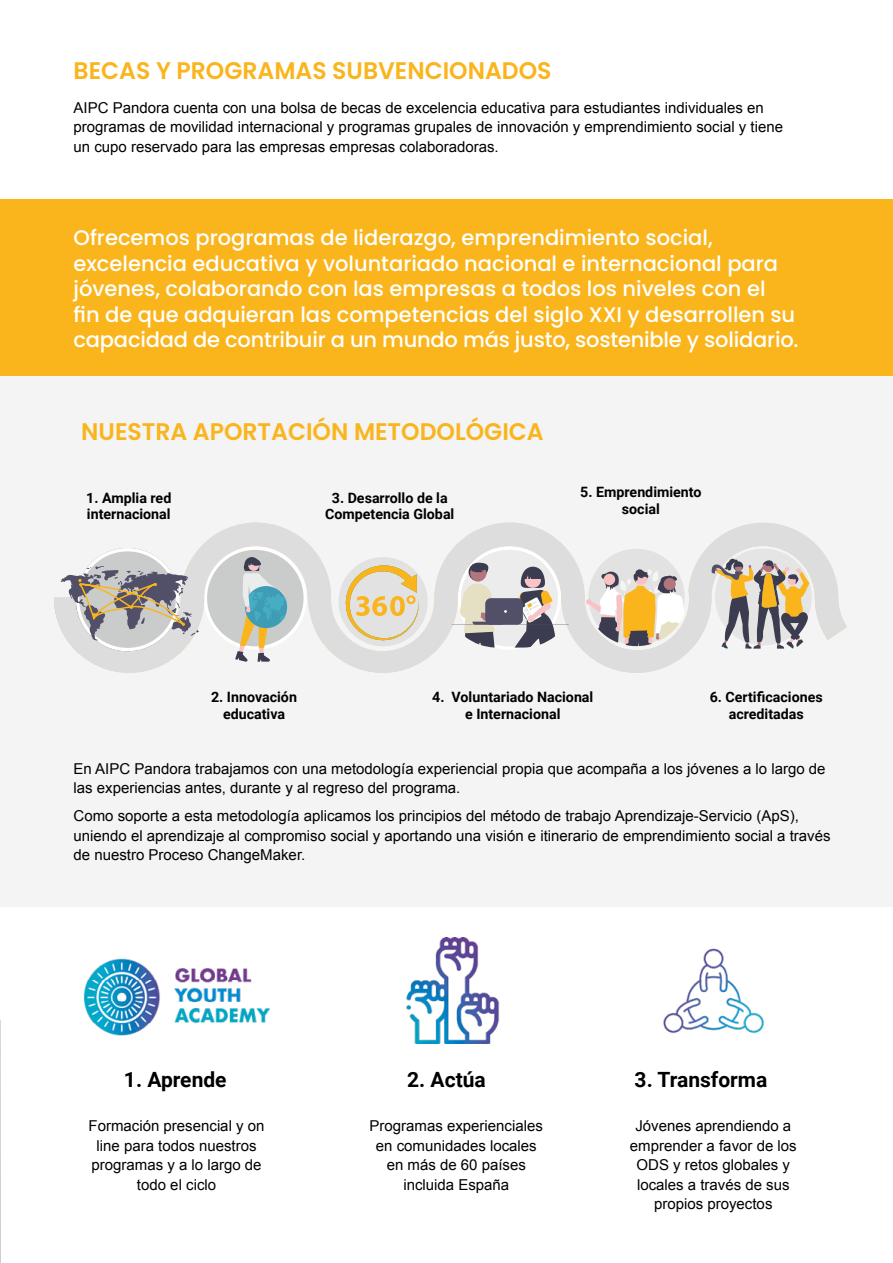
<style>
.page{position:relative;width:893px;height:1263px;background:#fff}
.page>*{position:absolute;margin:0;border:0;box-sizing:border-box;transform-origin:0 0}
.t1{font:600 24px "Poppins";color:#fab51d}
.t2{font:500 21px/25.5px "Poppins";color:#fff}
.t3{font:700 21px "Roboto";color:#000}
.t4{font:15px/19.5px "Arial";color:#000}
.t5{font:700 14.25px/16.5px "Roboto";color:#000;text-align:center}
</style>
<div class="page">
<img style="left:0;top:1020px;width:1px;height:243px">
<div style="left:0;top:366px;width:893px;height:540px;background:#f4f4f4"></div>
<svg style="left:54px;top:523px;width:793px;height:150px"></svg>
<svg style="left:60px;top:541px;width:252px;height:121px"></svg>
<svg style="left:345px;top:564px;width:75px;height:77px;background:#e6d7b2"></svg>
<svg style="left:452px;top:541px;width:118px;height:114px"></svg>
<svg style="left:712px;top:558px;width:98px;height:91px"></svg>
<svg style="left:586px;top:569px;width:103px;height:78px"></svg>
<div style="left:664px;top:578px;width:12px;height:12px;background:#b4767e;border-radius:50%"></div>
<div style="left:604px;top:574px;width:11px;height:11px;background:#f8c2c3;border-radius:50%"></div>
<img style="left:83px;top:958px;width:187px;height:78px">
<img style="left:406px;top:938px;width:94px;height:106px">
<img style="left:663px;top:948px;width:101px;height:86px">
<div style="left:0;top:199px;width:893px;height:177px;background:#fab51d"></div>
<h1 class="t1" style="left:74px;top:57px;width:479px">BECAS Y PROGRAMAS SUBVENCIONADOS</h1>
<p class="t4" style="left:74px;top:98px;width:711px">AIPC Pandora cuenta con una bolsa de becas de excelencia educativa para estudiantes individuales en programas de movilidad internacional y programas grupales de innovación y emprendimiento social y tiene un cupo reservado para las empresas empresas colaboradoras.</p>
<p class="t2" style="left:74px;top:225px;width:726px">Ofrecemos programas de liderazgo, emprendimiento social, excelencia educativa y voluntariado nacional e internacional para jóvenes, colaborando con las empresas a todos los niveles con el<br>fin de que adquieran las competencias del siglo XXI y desarrollen su capacidad de contribuir a un mundo más justo, sostenible y solidario.</p>
<h1 class="t1" style="left:81px;top:417px;width:464px">NUESTRA APORTACIÓN METODOLÓGICA</h1>
<p class="t5" style="left:86px;top:489px;width:87px;line-height:16px;text-align:left">1. Amplia red internacional</p>
<p class="t5" style="left:325px;top:489px;width:131px">3. Desarrollo de la<br>Competencia Global</p>
<p class="t5" style="left:580px;top:483px;width:123px">5. Emprendimiento social</p>
<p class="t5" style="left:211px;top:688px;width:87px">2. Innovación educativa</p>
<p class="t5" style="left:432px;top:688px;width:163px">4. Voluntariado Nacional e Internacional</p>
<p class="t5" style="left:710px;top:688px;width:115px">6. Certificaciones acreditadas</p>
<p class="t4" style="left:74px;top:759px;width:754px">En AIPC Pandora trabajamos con una metodología experiencial propia que acompaña a los jóvenes a lo largo de las experiencias antes, durante y al regreso del programa.</p>
<p class="t4" style="left:74px;top:806px;width:758px">Como soporte a esta metodología aplicamos los principios del método de trabajo Aprendizaje-Servicio (ApS), uniendo el aprendizaje al compromiso social y aportando una visión e itinerario de emprendimiento social a través de nuestro Proceso ChangeMaker.</p>
<h2 class="t3" style="left:124px;top:1065px;width:104px">1. Aprende</h2>
<h2 class="t3" style="left:407px;top:1065px;width:80px">2. Actúa</h2>
<h2 class="t3" style="left:635px;top:1065px;width:134px">3. Transforma</h2>
<p class="t4" style="left:89px;top:1116px;width:177px;text-align:center">Formación presencial y on line para todos nuestros programas y a lo largo de todo el ciclo</p>
<p class="t4" style="left:370px;top:1116px;width:175px;text-align:center">Programas experienciales en comunidades locales en más de 60 países incluida España</p>
<p class="t4" style="left:630px;top:1116px;width:168px;text-align:center">Jóvenes aprendiendo a emprender a favor de los<br>ODS y retos globales y locales a través de sus propios proyectos</p>
</div>
